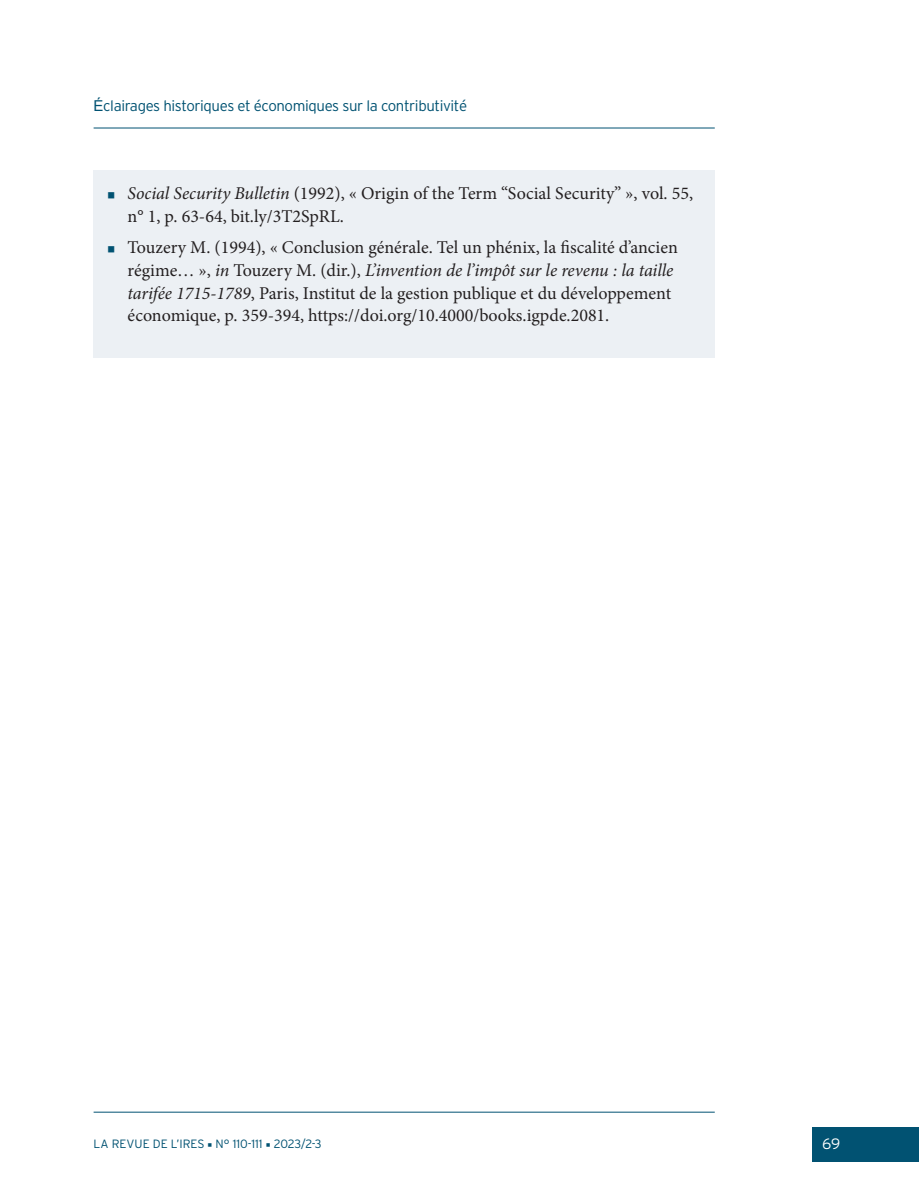
<style>
.page{position:relative;width:919px;height:1187px;background:#fff}
.page>*{position:absolute;margin:0;border:0;box-sizing:border-box;transform-origin:0 0}
.REFBIBLIO{font:18px/22.5px "Minion Pro";color:#231f20}
.t1{font:300 15px "Interstate";letter-spacing:-.025em;color:#015272}
.t2{font:300 15px "Interstate";color:#fff}
.t3{font:300 12px "Interstate";color:#015272}
.s1{font-family:"Arial";font-weight:400}
.s2{color:#015272}
.s3{font-style:italic}
.s4{font-family:"Minion Pro";font-weight:400}
</style>
<div class="page">
<div style="left:812px;top:1127px;width:106px;height:34px;background:#015272"></div>
<hr style="left:94px;top:128px;width:620px;height:1px;background:#015272">
<hr style="left:94px;top:1111px;width:620px;height:1px;background:#015272">
<div style="left:94px;top:170px;width:620px;height:187px;background:#ecf0f4"></div>
<p class="t1" style="left:94px;top:97px;width:375px"><span class="s1">É</span>clairages historiques et économiques sur la contributivité</p>
<p class="REFBIBLIO" style="left:128px;top:182px;width:567px;text-indent:-21px"><span class="s2">▪</span> <span class="s3">Social Security Bulletin</span> (1992), « Origin of the Term “Social Security” », vol. 55, n° 1, p. 63-64, bit.ly/3T2SpRL.</p>
<p class="REFBIBLIO" style="left:128px;top:236px;width:551px;text-indent:-21px"><span class="s2">▪</span> Touzery M. (1994), « Conclusion générale. Tel un phénix, la fiscalité d’ancien régime… », <span class="s3">in</span> Touzery M. (dir.), <span class="s3">L’invention de l’impôt sur le revenu : la taille tarifée 1715-1789</span>, Paris, Institut de la gestion publique et du développement économique, p. 359-394, https://doi.org/10.4000/books.igpde.2081.</p>
<p class="t3" style="left:94px;top:1137px;width:229px">LA REVUE DE L’IRES <span class="s4">■</span> N° 110-111 <span class="s4">■</span> 2023/2-3</p>
<p class="t2" style="left:822px;top:1135px;width:20px">69</p>
</div>
